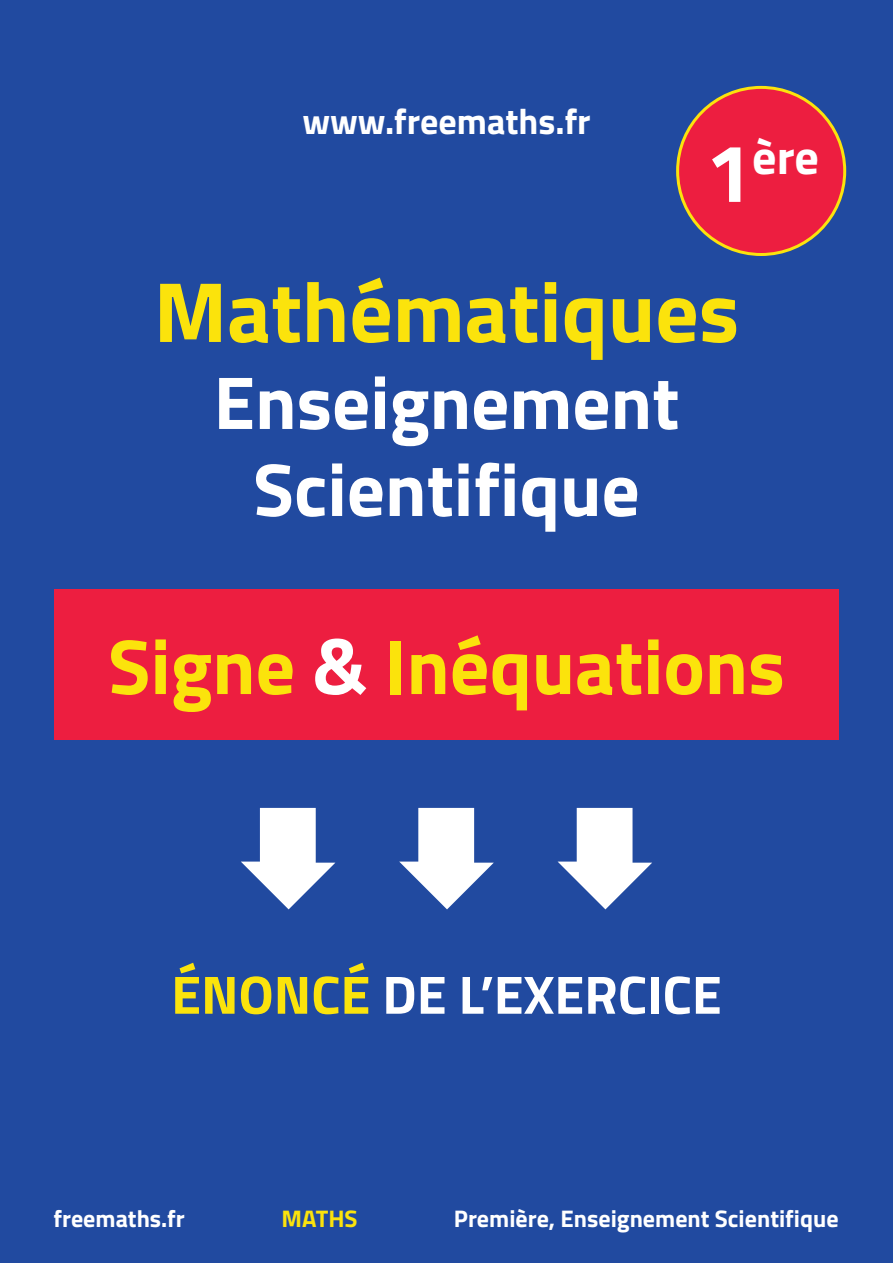
<style>
.page{position:relative;width:893px;height:1263px;background:#214aa0}
.page>*{position:absolute;margin:0;border:0;box-sizing:border-box;transform-origin:0 0}
.t1{font:700 85.5px "Titillium";color:#fbe30c}
.t2{font:700 78px "Titillium";color:#fbe30c}
.t3{font:700 75px/87px "Titillium";color:#fff;text-align:center}
.t4{font:700 54px "Titillium";color:#fff}
.t5{font:700 48.15px "Titillium";color:#fff}
.t6{font:700 36px "Titillium";color:#fff}
.t7{font:700 24px "Titillium";color:#fff}
.t8{font:700 24px "Titillium";color:#fbe30c}
.s1{font-size:82.5px}
.s2{color:#fff}
.s3{color:#fbe30c}
</style>
<div class="page">
<svg style="left:241px;top:808px;width:94px;height:101px"></svg>
<svg style="left:399px;top:808px;width:95px;height:101px"></svg>
<svg style="left:558px;top:808px;width:94px;height:101px"></svg>
<div style="left:678px;top:87px;width:167px;height:167px;background:#ed1e40;border-radius:50%"></div>
<div style="left:54px;top:589px;width:785px;height:151px;background:#ed1e40"></div>
<h3 class="t6" style="left:302px;top:94px;width:290px">www.freemaths.fr</h3>
<h3 class="t5" style="left:706px;top:121px;width:115px"><span class="s1">1</span>ère</h3>
<h1 class="t1" style="left:154px;top:247px;width:587px">Mathématiques</h1>
<h3 class="t3" style="left:214px;top:355px;width:467px">Enseignement<br>Scientifique</h3>
<p class="t2" style="left:108px;top:607px;width:678px">Signe <span class="s2">&amp;</span> Inéquations</p>
<h3 class="t4" style="left:171px;top:953px;width:552px"><span class="s3">ÉNONCÉ</span> DE L’EXERCICE</h3>
<p class="t7" style="left:54px;top:1200px;width:133px">freemaths.fr</p>
<p class="t8" style="left:282px;top:1200px;width:78px">MATHS</p>
<p class="t7" style="left:454px;top:1200px;width:386px">Première, Enseignement Scientifique</p>
</div>
